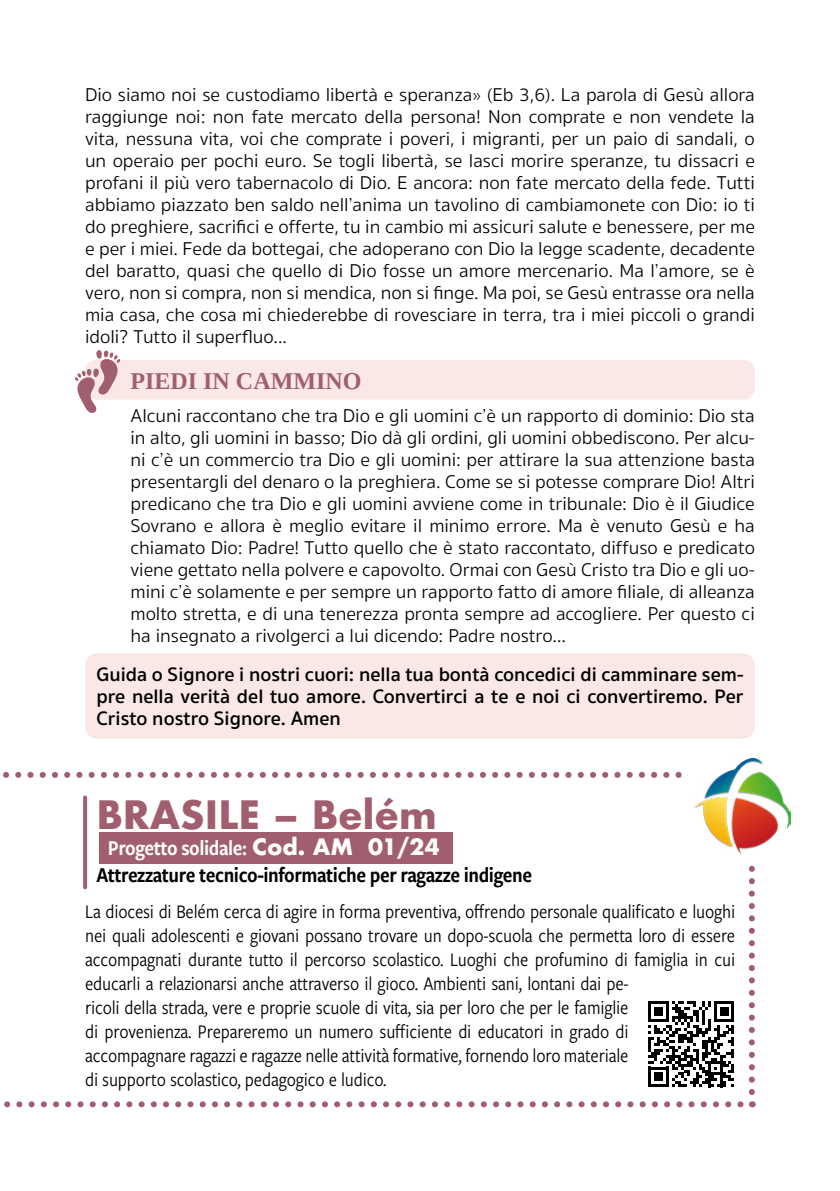
<style>
.page{position:relative;width:840px;height:1191px;background:#fff}
.page>*{position:absolute;margin:0;border:0;box-sizing:border-box;transform-origin:0 0}
.t1{font:700 38px "Futura";color:#a15e6f}
.t2{font:700 24px "Liberation Serif";color:#a15e6f}
.t3{font:22px/26.4px "Freight Sans Cnd Pro Semi";letter-spacing:-.02em;color:#000}
.t4{font:20px/24px "Freight Sans Cnd Pro";letter-spacing:-.01em;color:#000}
.t5{font:600 20px/22px "Sukhumvit Set";color:#000;text-align:justify}
.t6{font:300 19px/22px "Sukhumvit Set";color:#000;text-align:justify}
.s1{color:#fff}
.s2{font-family:"Futura";font-weight:700;color:#fff}
</style>
<div class="page">
<div style="left:99px;top:832px;width:353px;height:31px;background:#a15e6f"></div>
<div style="left:85px;top:360px;width:669px;height:39px;background:#f9e8e6;border-radius:11px"></div>
<div style="left:85px;top:653px;width:669px;height:85px;background:#f9e8e6;border-radius:11px"></div>
<svg style="left:75px;top:350px;width:45px;height:63px"></svg>
<svg style="left:4px;top:1101px;width:740px;height:6px"></svg>
<svg style="left:748px;top:865px;width:6px;height:227px"></svg>
<svg style="left:3px;top:772px;width:679px;height:6px"></svg>
<svg style="left:83px;top:797px;width:4px;height:90px"></svg>
<img style="left:694px;top:758px;width:95px;height:96px">
<svg style="left:648px;top:1001px;width:86px;height:86px"></svg>
<p class="t6" style="left:85px;top:84px;width:671px">Dio siamo noi se custodiamo libertà e speranza» (Eb 3,6). La parola di Gesù allora raggiunge noi: non fate mercato della persona! Non comprate e non vendete la vita, nessuna vita, voi che comprate i poveri, i migranti, per un paio di sandali, o un operaio per pochi euro. Se togli libertà, se lasci morire speranze, tu dissacri e profani il più vero tabernacolo di Dio. E ancora: non fate mercato della fede. Tutti abbiamo piazzato ben saldo nell’anima un tavolino di cambiamonete con Dio: io ti do preghiere, sacrifici e offerte, tu in cambio mi assicuri salute e benessere, per me e per i miei. Fede da bottegai, che adoperano con Dio la legge scadente, decadente del baratto, quasi che quello di Dio fosse un amore mercenario. Ma l’amore, se è vero, non si compra, non si mendica, non si finge. Ma poi, se Gesù entrasse ora nella mia casa, che cosa mi chiederebbe di rovesciare in terra, tra i miei piccoli o grandi idoli? Tutto il superfluo...</p>
<p class="t2" style="left:130px;top:364px;width:232px">PIEDI IN CAMMINO</p>
<p class="t6" style="left:130px;top:405px;width:625px">Alcuni raccontano che tra Dio e gli uomini c’è un rapporto di dominio: Dio sta in alto, gli uomini in basso; Dio dà gli ordini, gli uomini obbediscono. Per alcu&shy;ni c’è un commercio tra Dio e gli uomini: per attirare la sua attenzione basta presentargli del denaro o la preghiera. Come se si potesse comprare Dio! Altri predicano che tra Dio e gli uomini avviene come in tribunale: Dio è il Giudice Sovrano e allora è meglio evitare il minimo errore. Ma è venuto Gesù e ha chiamato Dio: Padre! Tutto quello che è stato raccontato, diffuso e predicato viene gettato nella polvere e capovolto. Ormai con Gesù Cristo tra Dio e gli uo&shy;mini c’è solamente e per sempre un rapporto fatto di amore filiale, di alleanza molto stretta, e di una tenerezza pronta sempre ad accogliere. Per questo ci ha insegnato a rivolgerci a lui dicendo: Padre nostro…</p>
<p class="t5" style="left:96px;top:664px;width:648px">Guida o Signore i nostri cuori: nella tua bontà concedici di camminare sem&shy;pre nella verità del tuo amore. Convertirci a te e noi ci convertiremo. Per Cristo nostro Signore. Amen</p>
<h1 class="t1" style="left:96px;top:787px;width:341px">BRASILE – Belém</h1>
<p class="t3" style="left:96px;top:834px;width:437px;text-indent:11px"><span class="s1">Progetto solidale:</span> <span class="s2">Cod. AM 01/24<br></span>Attrezzature tecnico-informatiche per ragazze indigene</p>
<p class="t4" style="left:85px;top:898px;width:651px">La diocesi di Belém cerca di agire in forma preventiva, offrendo personale qualificato e luoghi nei quali adolescenti e giovani possano trovare un dopo-scuola che permetta loro di essere accompagnati durante tutto il percorso scolastico. Luoghi che profumino di famiglia in cui educarli a relazionarsi anche attraverso il gioco. Ambienti sani, lontani dai pe-<br>ricoli della strada, vere e proprie scuole di vita, sia per loro che per le famiglie<br>di provenienza. Prepareremo un numero sufficiente di educatori in grado di<br>accompagnare ragazzi e ragazze nelle attività formative, fornendo loro materiale<br>di supporto scolastico, pedagogico e ludico.</p>
</div>
